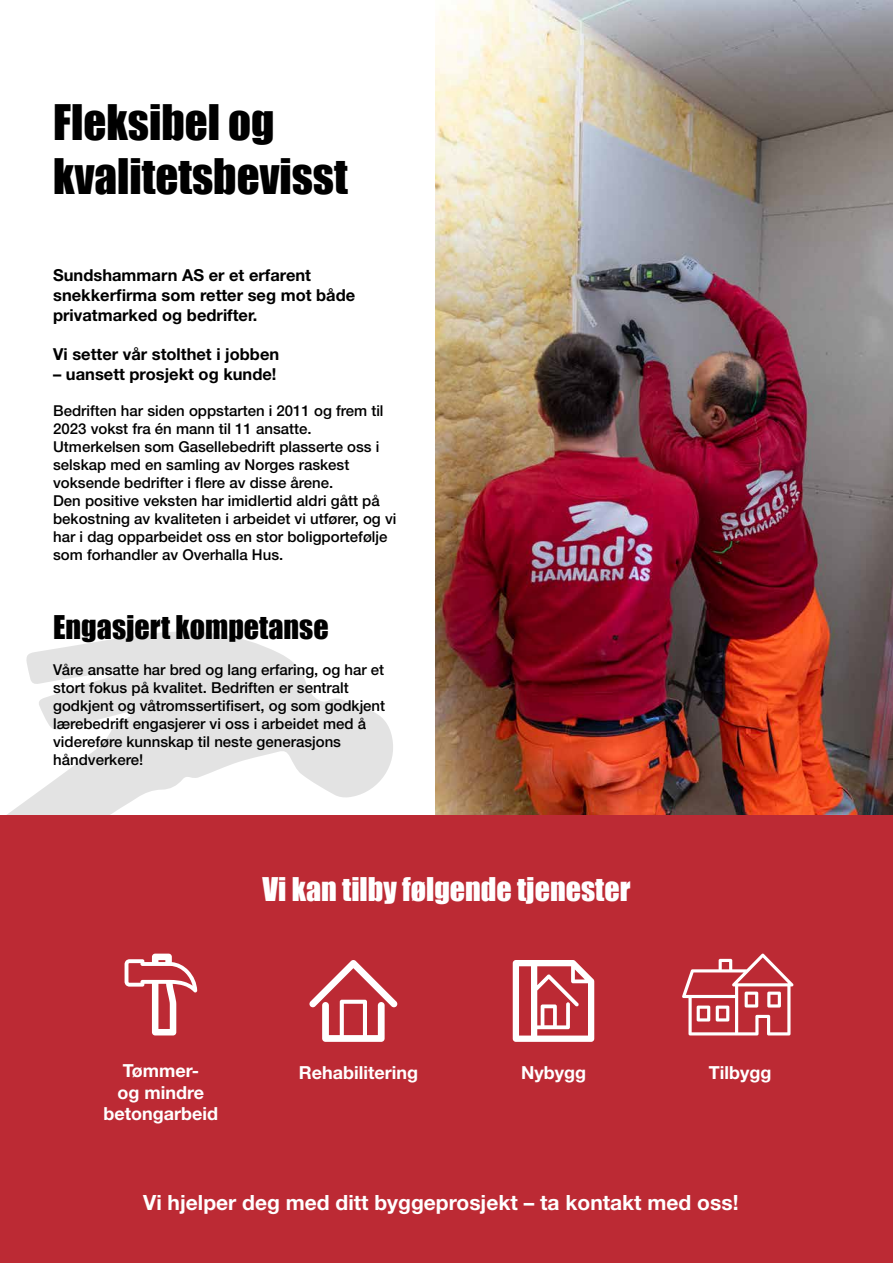
<style>
.page{position:relative;width:893px;height:1263px;background:#fff}
.page>*{position:absolute;margin:0;border:0;box-sizing:border-box;transform-origin:0 0}
.t1{font:45px/54px "Impact";color:#000}
.t2{font:30px "Impact";color:#fff}
.t3{font:30px "Impact";color:#000}
.t4{font:700 21px "Helvetica Neue LT Std";color:#fff}
.t5{font:700 18px/21.6px "Helvetica Neue LT Std";color:#fff;text-align:center}
.t6{font:700 16.5px/19.8px "Helvetica Neue LT Std";color:#000}
.t7{font:500 15px/18px "Helvetica Neue LT Std";color:#000}
</style>
<div class="page">
<svg style="left:7px;top:631px;width:386px;height:184px;fill:#e3e3e3"></svg>
<img style="left:436px;top:0;width:457px;height:815px">
<div style="left:0;top:815px;width:893px;height:448px;background:#bc2a34"></div>
<svg style="left:309px;top:960px;width:89px;height:82px"></svg>
<svg style="left:125px;top:954px;width:72px;height:81px"></svg>
<svg style="left:682px;top:954px;width:111px;height:81px"></svg>
<svg style="left:513px;top:960px;width:81px;height:82px"></svg>
<h1 class="t1" style="left:53px;top:94px;width:296px">Fleksibel og kvalitetsbevisst</h1>
<p class="t6" style="left:53px;top:265px;width:304px">Sundshammarn AS er et erfarent snekkerfirma som retter seg mot både privatmarked og bedrifter.</p>
<p class="t6" style="left:53px;top:344px;width:228px">Vi setter vår stolthet i jobben</p>
<p class="t6" style="left:53px;top:364px;width:225px">– uansett prosjekt og kunde!</p>
<p class="t7" style="left:53px;top:402px;width:345px">Bedriften har siden oppstarten i 2011 og frem til 2023 vokst fra én mann til 11 ansatte.<br>Utmerkelsen som Gasellebedrift plasserte oss i selskap med en samling av Norges raskest voksende bedrifter i flere av disse årene.<br>Den positive veksten har imidlertid aldri gått på bekostning av kvaliteten i arbeidet vi utfører, og vi har i dag opparbeidet oss en stor boligportefølje som forhandler av Overhalla Hus.</p>
<h2 class="t3" style="left:53px;top:603px;width:277px">Engasjert kompetanse</h2>
<p class="t7" style="left:53px;top:660px;width:334px">Våre ansatte har bred og lang erfaring, og har et stort fokus på kvalitet. Bedriften er sentralt godkjent og våtromssertifisert, og som godkjent lærebedrift engasjerer vi oss i arbeidet med å videreføre kunnskap til neste generasjons håndverkere!</p>
<h2 class="t2" style="left:263px;top:866px;width:369px">Vi kan tilby følgende tjenester</h2>
<p class="t5" style="left:104px;top:1059px;width:116px">Tømmer-<br>og mindre betongarbeid</p>
<p class="t5" style="left:299px;top:1061px;width:121px">Rehabilitering</p>
<p class="t5" style="left:521px;top:1061px;width:67px">Nybygg</p>
<p class="t5" style="left:709px;top:1061px;width:64px">Tilbygg</p>
<h3 class="t4" style="left:143px;top:1189px;width:597px">Vi hjelper deg med ditt byggeprosjekt – ta kontakt med oss!</h3>
</div>
